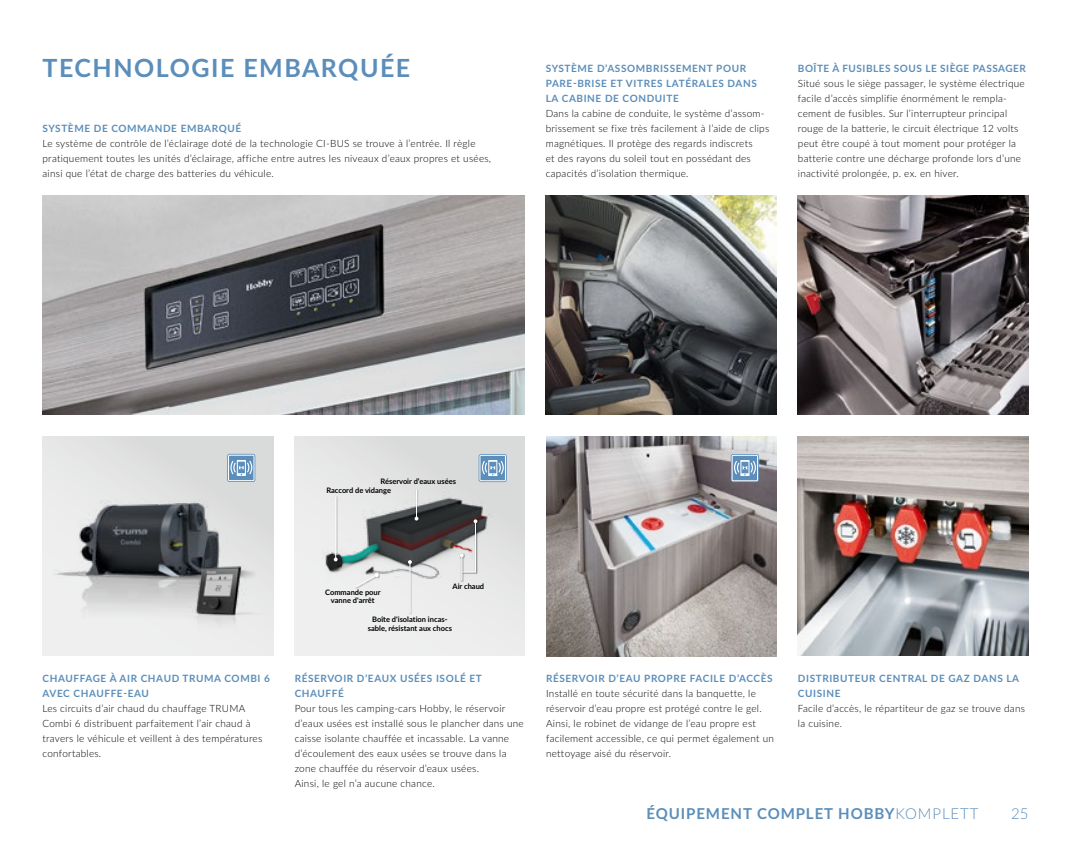
<style>
.page{position:relative;width:1071px;height:851px;background:#fff}
.page>*{position:absolute;margin:0;border:0;box-sizing:border-box;transform-origin:0 0}
.t1{font:700 25px "Lato";letter-spacing:.06em;color:#5b8eba}
.t2{font:700 15px "Lato";letter-spacing:.06em;color:#5b8eba}
.t3{font:300 15px "Lato";color:#5b8eba}
.t4{font:300 10px/15px "Lato";letter-spacing:.025em;color:#000}
.t5{font:700 10px/15px "Lato";letter-spacing:.06em;color:#5b8eba}
.t6{font:700 7.5px/8.8px "Lato";color:#000;text-align:center}
.s1{font-weight:300}
</style>
<div class="page">
<img style="left:797px;top:436px;width:231px;height:220px">
<img style="left:546px;top:436px;width:230px;height:220px">
<img style="left:545px;top:195px;width:231px;height:219px">
<img style="left:797px;top:195px;width:231px;height:219px">
<img style="left:43px;top:195px;width:481px;height:220px">
<div style="left:294px;top:436px;width:230px;height:220px;background:linear-gradient(to right,#eaeaea,#e0e1e1)"></div>
<img style="left:294px;top:469px;width:223px;height:161px">
<div style="left:43px;top:436px;width:230px;height:219px;background:#dbdcdc"></div>
<img style="left:43px;top:469px;width:230px;height:186px">
<img style="left:189px;top:556px;width:75px;height:80px">
<svg style="left:478px;top:454px;width:28px;height:28px"></svg>
<svg style="left:730px;top:454px;width:28px;height:28px"></svg>
<svg style="left:227px;top:454px;width:28px;height:28px"></svg>
<div style="left:414px;top:489px;width:5px;height:32px;background:#000;opacity:.3"></div>
<svg style="left:414px;top:489px;width:4px;height:31px"></svg>
<div style="left:407px;top:559px;width:6px;height:55px;background:#000;opacity:.3"></div>
<hr style="left:409px;top:562px;width:1px;height:50px;background:#fff">
<svg style="left:408px;top:560px;width:4px;height:4px"></svg>
<div style="left:355px;top:572px;width:24px;height:16px;background:#000;opacity:.3"></div>
<svg style="left:354px;top:573px;width:24px;height:15px"></svg>
<div style="left:459px;top:519px;width:19px;height:62px;background:#e9e9e9"></div>
<div style="left:461px;top:519px;width:17px;height:54px;background:#000;opacity:.3"></div>
<div style="left:459px;top:553px;width:6px;height:28px;background:#000;opacity:.3"></div>
<svg style="left:459px;top:519px;width:18px;height:61px"></svg>
<div style="left:333px;top:496px;width:6px;height:66px;background:#000;opacity:.3"></div>
<hr style="left:335px;top:496px;width:1px;height:63px;background:#fff">
<svg style="left:333px;top:557px;width:4px;height:4px"></svg>
<h1 class="t1" style="left:43px;top:49px;width:369px">TECHNOLOGIE EMBARQUÉE</h1>
<p class="t5" style="left:43px;top:121px;width:200px">SYSTÈME DE COMMANDE EMBARQUÉ</p>
<p class="t4" style="left:43px;top:136px;width:450px">Le système de contrôle de l’éclairage doté de la technologie CI-BUS se trouve à l’entrée. Il règle pratiquement toutes les unités d’éclairage, affiche entre autres les niveaux d’eaux propres et usées, ainsi que l’état de charge des batteries du véhicule.</p>
<p class="t5" style="left:545px;top:61px;width:213px">SYSTÈME D’ASSOMBRISSEMENT POUR<br>PARE-BRISE ET VITRES LATÉRALES DANS<br>LA CABINE DE CONDUITE</p>
<p class="t4" style="left:545px;top:106px;width:225px">Dans la cabine de conduite, le système d’assom&shy;brissement se fixe très facilement à l’aide de clips magnétiques. Il protège des regards indiscrets<br>et des rayons du soleil tout en possédant des capacités d’isolation thermique.</p>
<p class="t5" style="left:797px;top:61px;width:229px">BOÎTE À FUSIBLES SOUS LE SIÈGE PASSAGER</p>
<p class="t4" style="left:797px;top:76px;width:228px">Situé sous le siège passager, le système électrique facile d’accès simplifie énormément le rempla&shy;cement de fusibles. Sur l’interrupteur principal rouge de la batterie, le circuit électrique 12 volts peut être coupé à tout moment pour protéger la batterie contre une décharge profonde lors d’une inactivité prolongée, p. ex. en hiver.</p>
<p class="t6" style="left:380px;top:476px;width:77px">Réservoir d’eaux usées</p>
<p class="t6" style="left:326px;top:485px;width:66px">Raccord de vidange</p>
<p class="t5" style="left:43px;top:670px;width:229px">CHAUFFAGE À AIR CHAUD TRUMA COMBI 6<br>AVEC CHAUFFE-EAU</p>
<p class="t4" style="left:43px;top:700px;width:221px">Les circuits d’air chaud du chauffage TRUMA Combi 6 distribuent parfaitement l’air chaud à travers le véhicule et veillent à des températures confortables.</p>
<p class="t6" style="left:325px;top:587px;width:57px">Commande pour vanne d'arrêt</p>
<p class="t6" style="left:452px;top:581px;width:33px">Air chaud</p>
<p class="t6" style="left:367px;top:614px;width:86px">Boîte d'isolation incas&shy;sable, résistant aux chocs</p>
<p class="t5" style="left:294px;top:670px;width:189px">RÉSERVOIR D’EAUX USÉES ISOLÉ ET<br>CHAUFFÉ</p>
<p class="t4" style="left:294px;top:700px;width:230px">Pour tous les camping-cars Hobby, le réservoir d’eaux usées est installé sous le plancher dans une caisse isolante chauffée et incassable. La vanne d’écoulement des eaux usées se trouve dans la zone chauffée du réservoir d’eaux usées.<br>Ainsi, le gel n’a aucune chance.</p>
<p class="t5" style="left:546px;top:670px;width:228px">RÉSERVOIR D’EAU PROPRE FACILE D’ACCÈS</p>
<p class="t4" style="left:546px;top:685px;width:229px">Installé en toute sécurité dans la banquette, le réservoir d’eau propre est protégé contre le gel.<br>Ainsi, le robinet de vidange de l’eau propre est facilement accessible, ce qui permet également un nettoyage aisé du réservoir.</p>
<p class="t5" style="left:797px;top:670px;width:223px">DISTRIBUTEUR CENTRAL DE GAZ DANS LA<br>CUISINE</p>
<p class="t4" style="left:797px;top:700px;width:228px">Facile d’accès, le répartiteur de gaz se trouve dans la cuisine.</p>
<h2 class="t2" style="left:646px;top:802px;width:333px">ÉQUIPEMENT COMPLET HOBBY<span class="s1">KOMPLETT</span></h2>
<h2 class="t3" style="left:1010px;top:803px;width:19px">25</h2>
</div>
